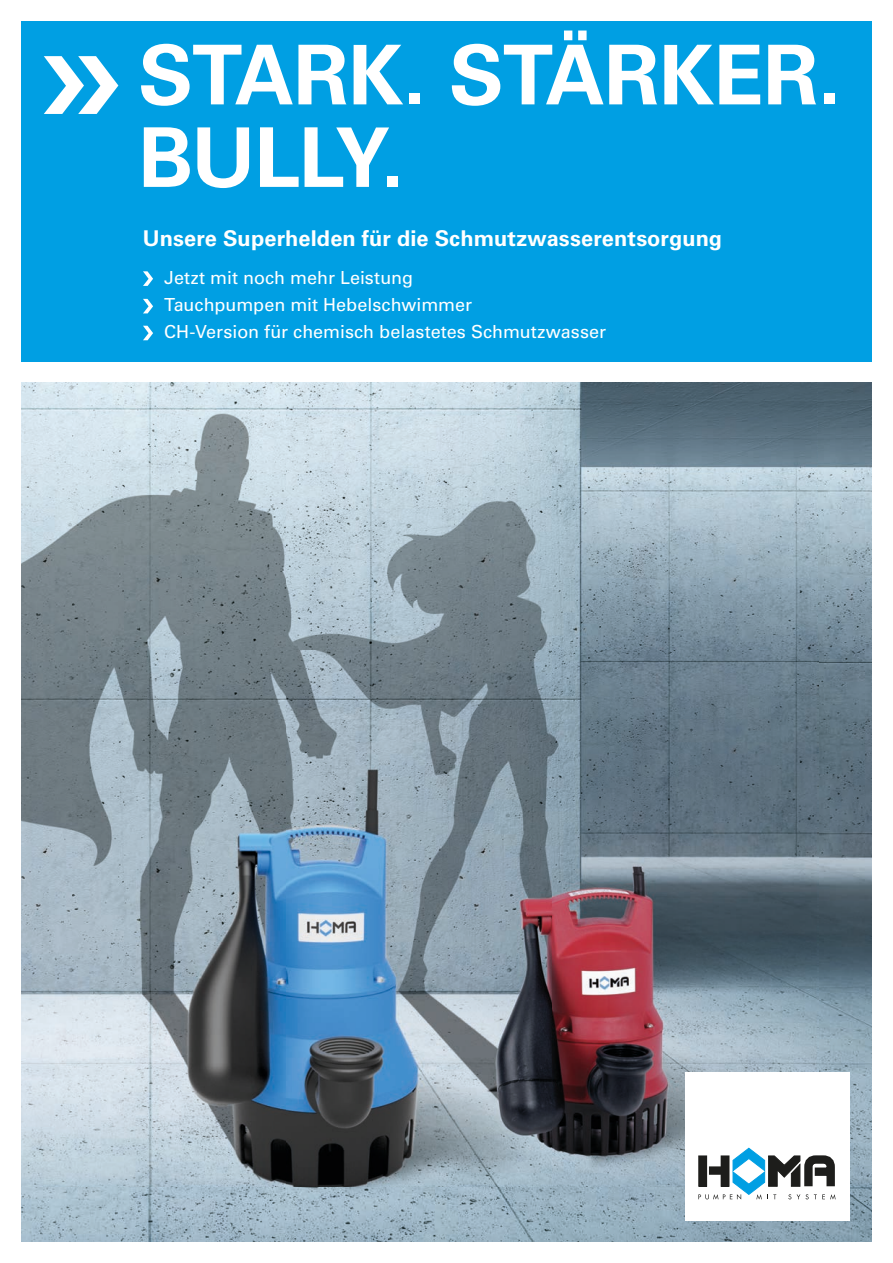
<style>
.page{position:relative;width:893px;height:1263px;background:#fff}
.page>*{position:absolute;margin:0;border:0;box-sizing:border-box;transform-origin:0 0}
.t1{font:700 82.5px/82.5px "Univers LT Pro 65";letter-spacing:-.015em;color:#fff}
.t2{font:700 21.75px "Univers LT Pro 65";letter-spacing:.005em;color:#fff}
.t3{font:18px/27px "Univers LT Pro 55 Roman";color:#fff}
</style>
<div class="page">
<div style="left:21px;top:21px;width:851px;height:340px;background:#009fe3"></div>
<img style="left:21px;top:383px;width:851px;height:859px">
<div style="left:685px;top:1071px;width:164px;height:149px;background:#fff"></div>
<svg style="left:698px;top:1148px;width:138px;height:51px"></svg>
<svg style="left:44px;top:56px;width:74px;height:58px"></svg>
<svg style="left:143px;top:271px;width:10px;height:15px"></svg>
<svg style="left:143px;top:299px;width:10px;height:14px"></svg>
<svg style="left:143px;top:326px;width:10px;height:14px"></svg>
<h1 class="t1" style="left:138px;top:30px;width:704px">STARK. STÄRKER.<br>BULLY.</h1>
<p class="t2" style="left:143px;top:223px;width:581px">Unsere Superhelden für die Schmutzwasserentsorgung</p>
<p class="t3" style="left:164px;top:263px;width:443px">Jetzt mit noch mehr Leistung<br>Tauchpumpen mit Hebelschwimmer<br>CH-Version für chemisch belastetes Schmutzwasser</p>
</div>
